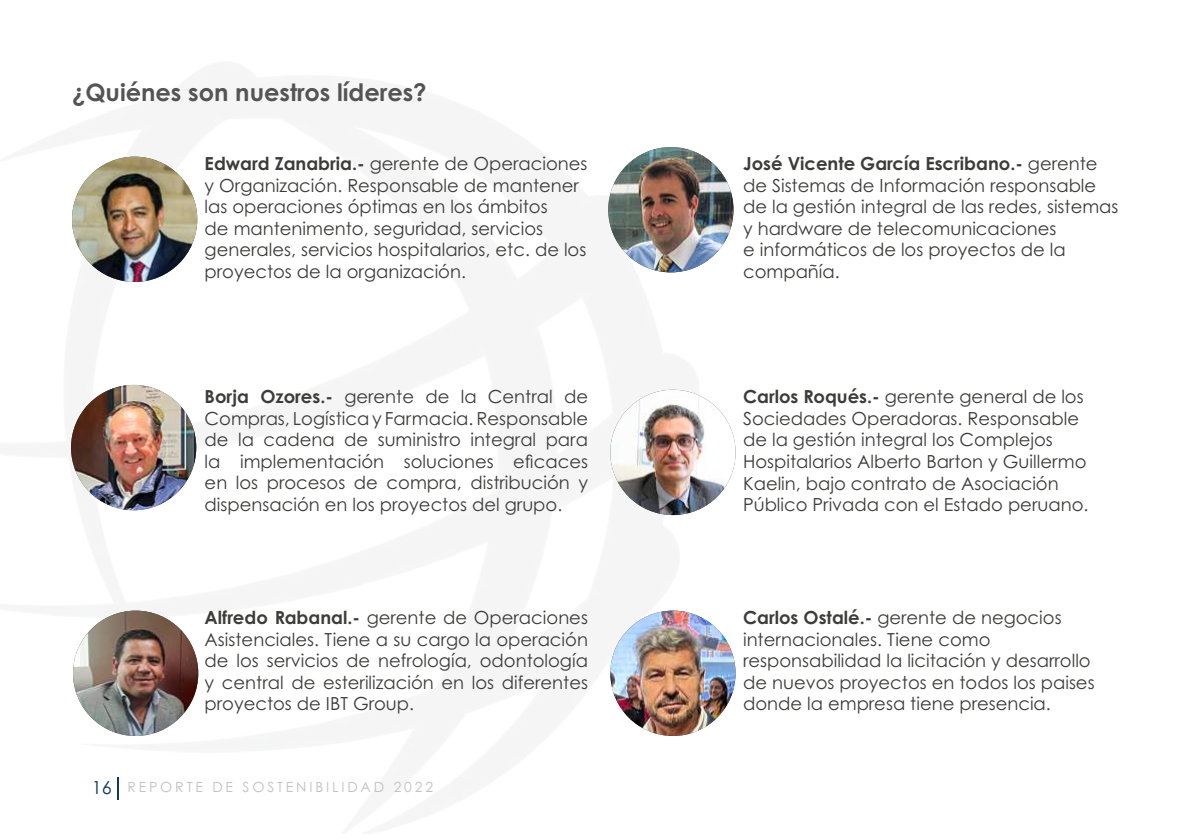
<style>
.page{position:relative;width:1191px;height:840px;background:#fff}
.page>*{position:absolute;margin:0;border:0;box-sizing:border-box;transform-origin:0 0}
.t1{font:700 24px "Century Gothic Pro";color:#555454}
.t2{font:18px/21.6px "Century Gothic Pro";color:#3c3c3b}
.t3{font:14px "Century Gothic Pro";letter-spacing:.2em;color:#c2c2c2}
.s1{font-weight:700}
.s2{font-size:18px;color:#13375b}
</style>
<div class="page">
<img style="left:72px;top:156px;width:125px;height:126px;border-radius:63px">
<img style="left:71px;top:384px;width:125px;height:126px;border-radius:63px">
<img style="left:73px;top:610px;width:125px;height:125px;border-radius:63px">
<img style="left:608px;top:147px;width:125px;height:125px;border-radius:63px">
<img style="left:610px;top:389px;width:125px;height:126px;border-radius:63px">
<img style="left:610px;top:610px;width:125px;height:125px;border-radius:63px">
<hr style="left:117px;top:777px;width:2px;height:22px;background:#13375b">
<h1 class="t1" style="left:72px;top:78px;width:356px">¿Quiénes son nuestros líderes?</h1>
<p class="t2" style="left:205px;top:152px;width:384px"><span class="s1">Edward Zanabria.-</span> gerente de Operaciones y Organización. Responsable de mantener las operaciones óptimas en los ámbitos<br>de mantenimento, seguridad, servicios generales, servicios hospitalarios, etc. de los proyectos de la organización.</p>
<p class="t2" style="left:205px;top:385px;width:385px;text-align:justify"><span class="s1">Borja Ozores.-</span> gerente de la Central de Compras, Logística y Farmacia. Responsable de la cadena de suministro integral para la implementación soluciones eficaces en los procesos de compra, distribución y dispensación en los proyectos del grupo.</p>
<p class="t2" style="left:205px;top:606px;width:385px;text-align:justify"><span class="s1">Alfredo Rabanal.-</span> gerente de Operaciones Asistenciales. Tiene a su cargo la operación de los servicios de nefrología, odontología y central de esterilización en los diferentes proyectos de IBT Group.</p>
<p class="t3" style="left:92px;top:777px;width:343px"><span class="s2">16</span> REPORTE DE SOSTENIBILIDAD 2022</p>
<p class="t2" style="left:743px;top:152px;width:377px"><span class="s1">José Vicente García Escribano.-</span> gerente de Sistemas de Información responsable de la gestión integral de las redes, sistemas y hardware de telecomunicaciones<br>e informáticos de los proyectos de la compañía.</p>
<p class="t2" style="left:743px;top:385px;width:347px"><span class="s1">Carlos Roqués.-</span> gerente general de los Sociedades Operadoras. Responsable de la gestión integral los Complejos Hospitalarios Alberto Barton y Guillermo Kaelin, bajo contrato de Asociación Público Privada con el Estado peruano.</p>
<p class="t2" style="left:743px;top:606px;width:353px"><span class="s1">Carlos Ostalé.-</span> gerente de negocios internacionales. Tiene como responsabilidad la licitación y desarrollo de nuevos proyectos en todos los paises donde la empresa tiene presencia.</p>
</div>
